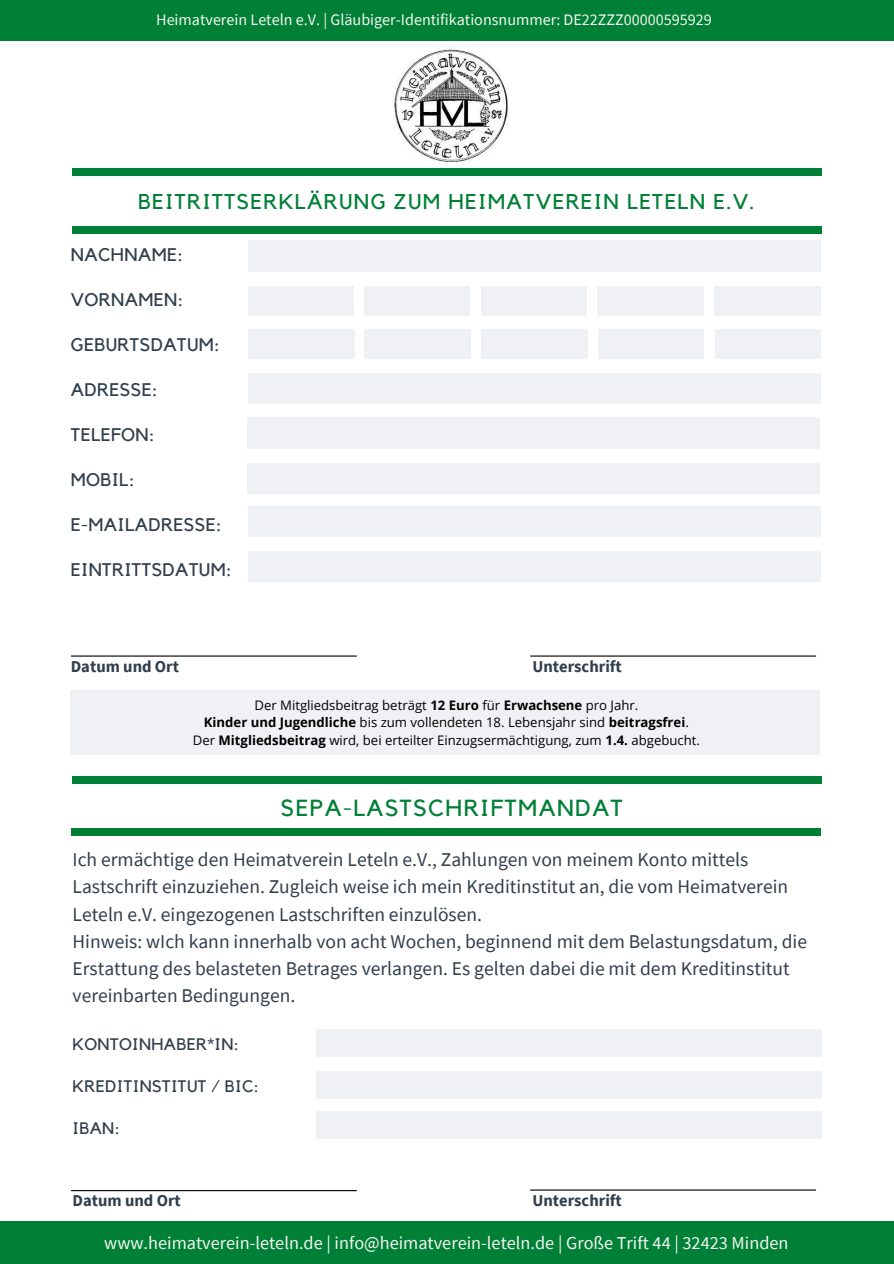
<style>
.page{position:relative;width:894px;height:1264px;background:#fff}
.page>*{position:absolute;margin:0;border:0;box-sizing:border-box;transform-origin:0 0}
.t1{font:23.25px "Kollektif";letter-spacing:.06em;color:#008037}
.t2{font:21.3px "Kollektif";letter-spacing:.06em;color:#008037}
.t3{font:19.5px/27px "Source Sans Pro";color:#313f4c}
.t4{font:18.3px "Source Sans Pro";color:#f4f5ef}
.t5{font:18.15px "Kollektif";letter-spacing:.02em;color:#313f4c}
.t6{font:16.65px "Kollektif";letter-spacing:.02em;color:#313f4c}
.t7{font:700 16.5px "Source Sans Pro";color:#313f4c}
.t8{font:16.05px "Source Sans Pro";color:#f4f5ef}
.t9{font:13.2px/17.5px "Open Sans";color:#000;text-align:center}
.s1{font-weight:700}
</style>
<div class="page">
<div style="left:247px;top:286px;width:106px;height:29px;background:#eff1f4"></div>
<div style="left:248px;top:373px;width:572px;height:31px;background:#eff1f4"></div>
<div style="left:247px;top:418px;width:572px;height:30px;background:#eff1f4"></div>
<div style="left:247px;top:463px;width:572px;height:30px;background:#eff1f4"></div>
<div style="left:0;top:0;width:893px;height:40px;background:#008037"></div>
<div style="left:72px;top:169px;width:749px;height:7px;background:#008037"></div>
<div style="left:72px;top:226px;width:749px;height:7px;background:#008037"></div>
<div style="left:72px;top:776px;width:749px;height:7px;background:#008037"></div>
<div style="left:71px;top:828px;width:749px;height:7px;background:#008037"></div>
<div style="left:0;top:1221px;width:893px;height:42px;background:#008037"></div>
<img style="left:394px;top:48px;width:114px;height:114px">
<div style="left:248px;top:506px;width:572px;height:31px;background:#eff1f4"></div>
<div style="left:248px;top:551px;width:572px;height:30px;background:#eff1f4"></div>
<hr style="left:71px;top:655px;width:285px;height:1px;background:#000">
<hr style="left:530px;top:655px;width:285px;height:1px;background:#000">
<div style="left:71px;top:690px;width:748px;height:64px;background:#eff1f4"></div>
<div style="left:316px;top:1029px;width:506px;height:27px;background:#eff1f4"></div>
<div style="left:316px;top:1071px;width:506px;height:27px;background:#eff1f4"></div>
<div style="left:316px;top:1111px;width:506px;height:27px;background:#eff1f4"></div>
<hr style="left:71px;top:1189px;width:285px;height:2px;background:#000">
<hr style="left:530px;top:1189px;width:285px;height:1px;background:#000">
<div style="left:248px;top:241px;width:572px;height:30px;background:#eff1f4"></div>
<div style="left:364px;top:286px;width:105px;height:29px;background:#eff1f4"></div>
<div style="left:480px;top:286px;width:106px;height:29px;background:#eff1f4"></div>
<div style="left:597px;top:286px;width:106px;height:29px;background:#eff1f4"></div>
<div style="left:714px;top:286px;width:105px;height:29px;background:#eff1f4"></div>
<div style="left:248px;top:329px;width:106px;height:30px;background:#eff1f4"></div>
<div style="left:364px;top:329px;width:106px;height:30px;background:#eff1f4"></div>
<div style="left:481px;top:329px;width:106px;height:30px;background:#eff1f4"></div>
<div style="left:597px;top:329px;width:106px;height:30px;background:#eff1f4"></div>
<div style="left:714px;top:329px;width:106px;height:30px;background:#eff1f4"></div>
<p class="t8" style="left:156px;top:10px;width:557px">Heimatverein Leteln e.V. | Gläubiger-Identifikationsnummer: DE22ZZZ00000595929</p>
<p class="t2" style="left:138px;top:192px;width:617px">BEITRITTSERKLÄRUNG ZUM HEIMATVEREIN LETELN E.V.</p>
<p class="t5" style="left:71px;top:246px;width:114px">NACHNAME:</p>
<p class="t5" style="left:71px;top:291px;width:114px">VORNAMEN:</p>
<p class="t5" style="left:71px;top:336px;width:150px">GEBURTSDATUM:</p>
<p class="t5" style="left:71px;top:381px;width:88px">ADRESSE:</p>
<p class="t5" style="left:71px;top:426px;width:85px">TELEFON:</p>
<p class="t5" style="left:71px;top:471px;width:65px">MOBIL:</p>
<p class="t5" style="left:71px;top:516px;width:152px">E-MAILADRESSE:</p>
<p class="t5" style="left:71px;top:561px;width:162px">EINTRITTSDATUM:</p>
<p class="t7" style="left:71px;top:655px;width:110px">Datum und Ort</p>
<p class="t7" style="left:532px;top:655px;width:91px">Unterschrift</p>
<p class="t9" style="left:193px;top:695px;width:508px">Der Mitgliedsbeitrag beträgt <span class="s1">12 Euro</span> für <span class="s1">Erwachsene</span> pro Jahr.<br><span class="s1">Kinder und Jugendliche</span> bis zum vollendeten 18. Lebensjahr sind <span class="s1">beitragsfrei</span>.<br>Der <span class="s1">Mitgliedsbeitrag</span> wird, bei erteilter Einzugsermächtigung, zum <span class="s1">1.4.</span> abgebucht.</p>
<p class="t1" style="left:281px;top:797px;width:343px">SEPA-LASTSCHRIFTMANDAT</p>
<p class="t3" style="left:72px;top:846px;width:735px">Ich ermächtige den Heimatverein Leteln e.V., Zahlungen von meinem Konto mittels Lastschrift einzuziehen. Zugleich weise ich mein Kreditinstitut an, die vom Heimatverein Leteln e.V. eingezogenen Lastschriften einzulösen.<br>Hinweis: wIch kann innerhalb von acht Wochen, beginnend mit dem Belastungsdatum, die Erstattung des belasteten Betrages verlangen. Es gelten dabei die mit dem Kreditinstitut vereinbarten Bedingungen.</p>
<p class="t6" style="left:72px;top:1036px;width:168px">KONTOINHABER*IN:</p>
<p class="t6" style="left:72px;top:1078px;width:188px">KREDITINSTITUT / BIC:</p>
<p class="t6" style="left:72px;top:1120px;width:49px">IBAN:</p>
<p class="t7" style="left:72px;top:1189px;width:110px">Datum und Ort</p>
<p class="t7" style="left:532px;top:1189px;width:91px">Unterschrift</p>
<p class="t4" style="left:104px;top:1231px;width:685px">www.heimatverein-leteln.de | info@heimatverein-leteln.de | Große Trift 44 | 32423 Minden</p>
</div>
